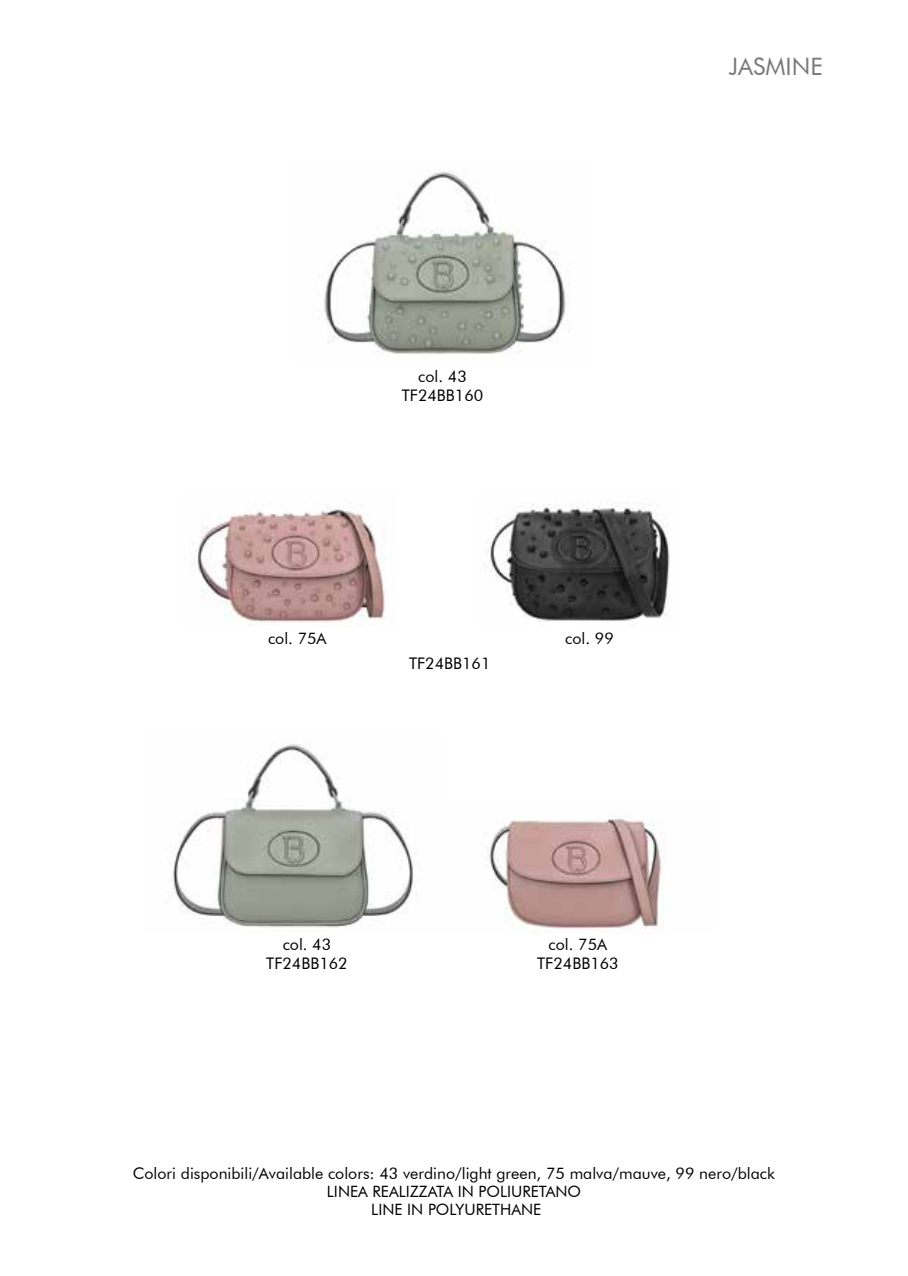
<style>
.page{position:relative;width:908px;height:1276px;background:#fff}
.page>*{position:absolute;margin:0;border:0;box-sizing:border-box;transform-origin:0 0}
.t1{font:24px "Futura BT";color:#7a7979}
.t2{font:16px/19.2px "Futura BT";color:#000;text-align:center}
.t3{font:15.6px/18px "Futura BT";color:#000;text-align:center}
</style>
<div class="page">
<img style="left:322px;top:171px;width:248px;height:183px">
<img style="left:194px;top:503px;width:191px;height:123px">
<img style="left:484px;top:503px;width:186px;height:123px">
<img style="left:168px;top:744px;width:249px;height:184px">
<img style="left:484px;top:818px;width:182px;height:113px">
<h1 class="t1" style="left:728px;top:52px;width:96px">JASMINE</h1>
<p class="t2" style="left:401px;top:366px;width:83px">col. 43<br>TF24BB160</p>
<p class="t2" style="left:268px;top:629px;width:60px">col. 75A</p>
<p class="t2" style="left:409px;top:654px;width:83px">TF24BB161</p>
<p class="t2" style="left:565px;top:629px;width:50px">col. 99</p>
<p class="t2" style="left:266px;top:934px;width:83px">col. 43<br>TF24BB162</p>
<p class="t2" style="left:537px;top:934px;width:83px">col. 75A<br>TF24BB163</p>
<p class="t2" style="left:133px;top:1163px;width:643px">Colori disponibili/Available colors: 43 verdino/light green, 75 malva/mauve, 99 nero/black</p>
<p class="t3" style="left:327px;top:1181px;width:256px">LINEA REALIZZATA IN POLIURETANO<br>LINE IN POLYURETHANE</p>
</div>
